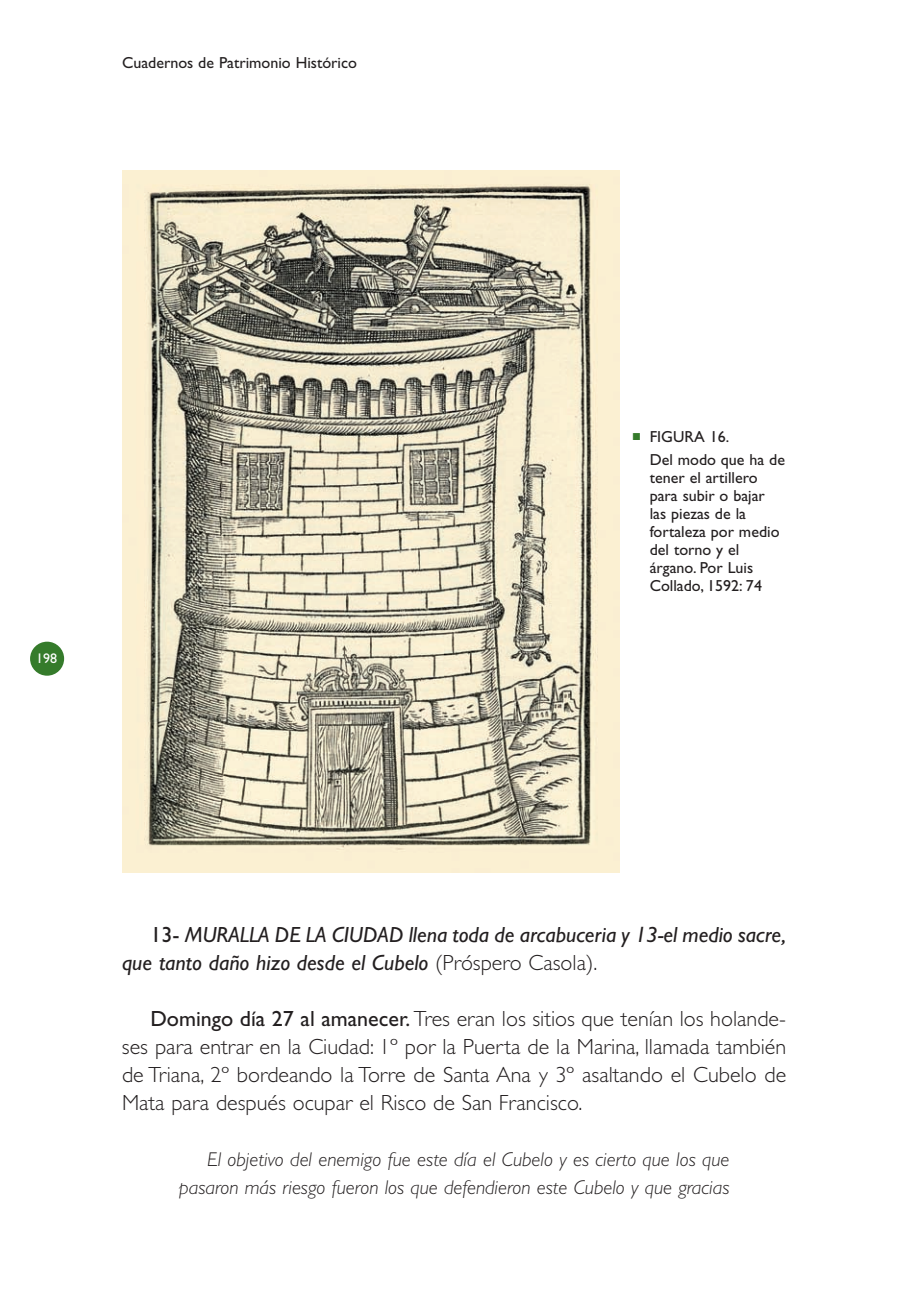
<style>
.page{position:relative;width:908px;height:1304px;background:#fff}
.page>*{position:absolute;margin:0;border:0;box-sizing:border-box;transform-origin:0 0}
.t1{font:300 22px/28px "Gill Sans";color:#231f20;text-align:justify}
.t2{font:italic 22px/28px "Gill Sans";color:#231f20}
.t3{font:italic 300 20px/28px "Gill Sans";color:#231f20;text-align:right}
.t4{font:16px/18px "Gill Sans";color:#231f20}
.t5{font:14px "Gill Sans";color:#fff}
.s1{color:#357b2b}
.s2{font-style:normal}
.s3{font-weight:300;font-style:normal}
.s4{font-weight:400}
</style>
<div class="page">
<div style="left:30px;top:642px;width:34px;height:34px;background:#357b2b;border-radius:50%"></div>
<img style="left:122px;top:170px;width:497px;height:702px">
<p class="t4" style="left:122px;top:55px;width:236px">Cuadernos de Patrimonio Histórico</p>
<p class="t5" style="left:36px;top:653px;width:22px">198</p>
<p class="t4" style="left:649px;top:426px;width:137px;line-height:23.6px;text-indent:-17px"><span class="s1">■</span> FIGURA 16.<br>Del modo que ha de</p>
<p class="t4" style="left:649px;top:470px;width:131px">tener el artillero para subir o bajar las piezas de la fortaleza por medio del torno y el árgano. Por Luis<br>Collado, 1592: 74</p>
<p class="t2" style="left:122px;top:922px;width:665px;text-indent:28px"><span class="s2">13-</span> MURALLA DE LA CIUDAD llena toda de arcabuceria y 13-el medio sacre, que tanto daño hizo desde el Cubelo <span class="s3">(Próspero Casola).</span></p>
<p class="t1" style="left:122px;top:1006px;width:665px;text-indent:28px"><span class="s4">Domingo día 27 al amanecer.</span> Tres eran los sitios que tenían los holande&shy;ses para entrar en la Ciudad: 1º por la Puerta de la Marina, llamada también de Triana, 2º bordeando la Torre de Santa Ana y 3º asaltando el Cubelo de Mata para después ocupar el Risco de San Francisco.</p>
<p class="t3" style="left:179px;top:1147px;width:552px">El objetivo del enemigo fue este día el Cubelo y es cierto que los que pasaron más riesgo fueron los que defendieron este Cubelo y que gracias</p>
</div>
